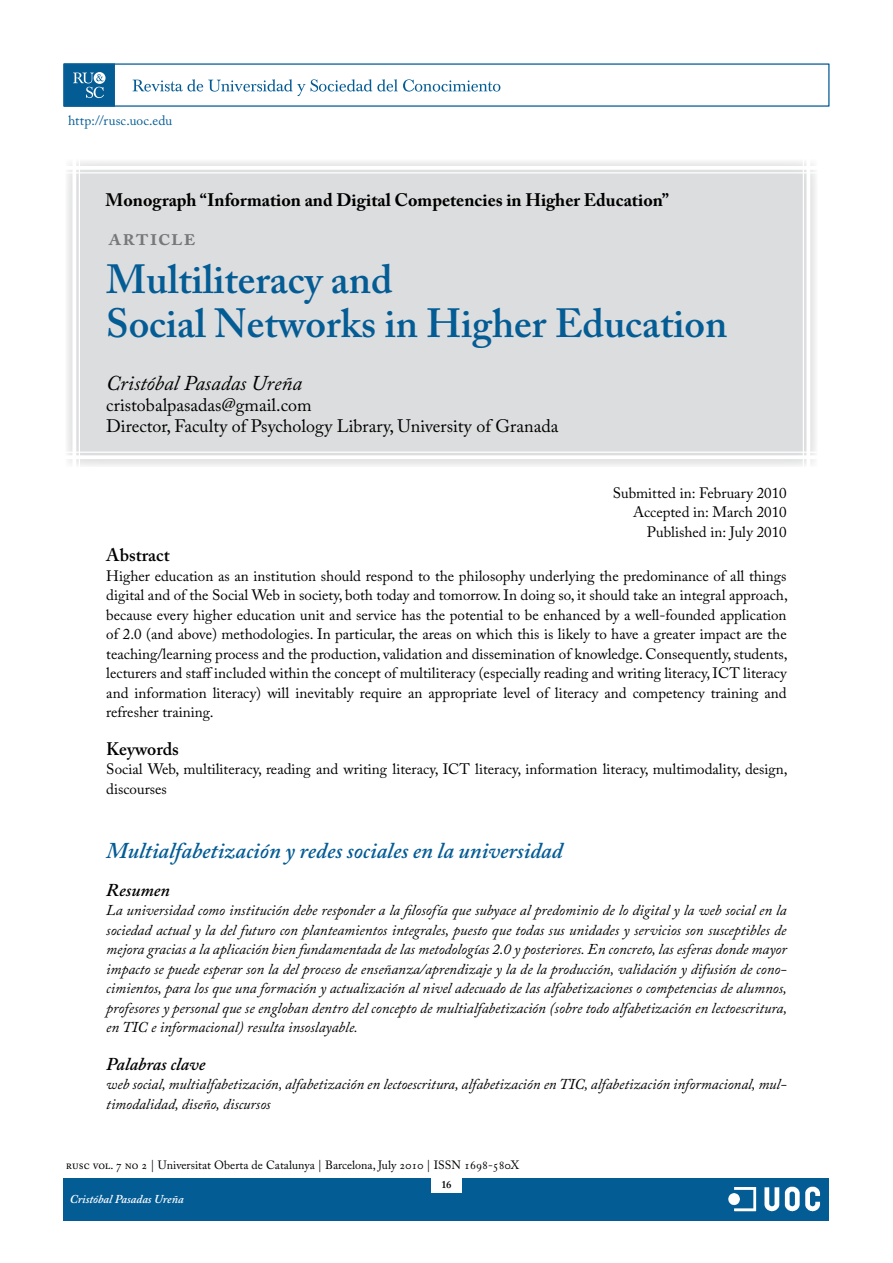
<style>
.page{position:relative;width:893px;height:1263px;background:#fff}
.page>*{position:absolute;margin:0;border:0;box-sizing:border-box;transform-origin:0 0}
.TITOLARTICLE{font:600 40.5px/43.5px "Adobe Caslon Pro";color:#045c95}
.ARTICULO{font:600 24px "Adobe Caslon Pro";letter-spacing:.03em;color:#77787b}
.TITOLANGLÈS{font:italic 600 22.5px "Adobe Caslon Pro";color:#045c95}
.AUTOR{font:italic 21px "Adobe Caslon Pro";color:#000}
.AUTOR-2{font:18px "Adobe Caslon Pro";color:#000}
.AVANTITOL_ARTICLE{font:700 18px "Adobe Caslon Pro";color:#000}
._00__titul_resum_ita{font:italic 600 18px "Adobe Caslon Pro";color:#000}
._00__titul_resum{font:600 18px "Adobe Caslon Pro";color:#000}
._00__Texte_general_s{font:italic 15px/19.5px "Adobe Caslon Pro";color:#000;text-align:justify}
._00__Texte_general_s-2{font:15px/19.5px "Adobe Caslon Pro";color:#000;text-align:justify}
.DATESARTICLES{font:15px "Adobe Caslon Pro";color:#000}
.t1{font:13.5px "Adobe Caslon Pro";letter-spacing:.01em;color:#045c95}
.t2{font:12px "Adobe Caslon Pro";color:#000}
.t3{font:italic 600 12px "Adobe Caslon Pro";color:#fff}
.t4{font:10.5px "Adobe Caslon Pro";color:#000}
</style>
<div class="page">
<div style="left:66px;top:160px;width:752px;height:307px;background:#dcddde"></div>
<hr style="left:79px;top:157px;width:1px;height:364px;background:#fff">
<svg style="left:72px;top:160px;width:4px;height:307px"></svg>
<hr style="left:59px;top:452px;width:776px;height:1px;background:#fff">
<hr style="left:59px;top:455px;width:776px;height:4px;background:#fff">
<hr style="left:803px;top:149px;width:1px;height:366px;background:#fff">
<svg style="left:806px;top:160px;width:4px;height:307px"></svg>
<hr style="left:60px;top:172px;width:776px;height:1px;background:#fff">
<hr style="left:60px;top:166px;width:776px;height:4px;background:#fff">
<div style="left:64px;top:1178px;width:765px;height:42px;background:#045c95"></div>
<div style="left:64px;top:64px;width:51px;height:42px;background:#045c95"></div>
<svg style="left:94px;top:72px;width:12px;height:12px"></svg>
<svg style="left:73px;top:73px;width:31px;height:25px"></svg>
<svg style="left:133px;top:79px;width:367px;height:17px"></svg>
<div style="left:431px;top:1176px;width:31px;height:16px;background:#fff"></div>
<p class="t1" style="left:68px;top:112px;width:106px">http://rusc.uoc.edu</p>
<p class="AVANTITOL_ARTICLE" style="left:106px;top:189px;width:565px">Monograph “Information and Digital Competencies in Higher Education”</p>
<p class="ARTICULO" style="left:108px;top:223px;width:89px">ARTICLE</p>
<p class="TITOLARTICLE" style="left:106px;top:257px;width:623px">Multiliteracy and<br>Social Networks in Higher Education</p>
<p class="AUTOR" style="left:106px;top:370px;width:197px">Cristóbal Pasadas Ureña</p>
<p class="AUTOR-2" style="left:106px;top:394px;width:207px">cristobalpasadas@gmail.com</p>
<p class="AUTOR-2" style="left:106px;top:415px;width:454px">Director, Faculty of Psychology Library, University of Granada</p>
<p class="DATESARTICLES" style="left:613px;top:484px;width:175px">Submitted in: February 2010</p>
<p class="DATESARTICLES" style="left:633px;top:503px;width:155px">Accepted in: March 2010</p>
<p class="DATESARTICLES" style="left:647px;top:523px;width:141px">Published in: July 2010</p>
<p class="_00__titul_resum" style="left:106px;top:544px;width:65px">Abstract</p>
<p class="_00__Texte_general_s-2" style="left:106px;top:566px;width:683px">Higher education as an institution should respond to the philosophy underlying the predominance of all things digital and of the Social Web in society, both today and tomorrow. In doing so, it should take an integral approach, because every higher education unit and service has the potential to be enhanced by a well-founded application of 2.0 (and above) methodologies. In particular, the areas on which this is likely to have a greater impact are the teaching/learning process and the production, validation and dissemination of knowledge. Consequently, students, lecturers and staff included within the concept of multiliteracy (especially reading and writing literacy, ICT literacy and information literacy) will inevitably require an appropriate level of literacy and competency training and refresher training.</p>
<p class="_00__titul_resum" style="left:106px;top:738px;width:74px">Keywords</p>
<p class="_00__Texte_general_s-2" style="left:106px;top:759px;width:683px">Social Web, multiliteracy, reading and writing literacy, ICT literacy, information literacy, multimodality, design, discourses</p>
<p class="TITOLANGLÈS" style="left:106px;top:837px;width:458px">Multialfabetización y redes sociales en la universidad</p>
<p class="_00__titul_resum_ita" style="left:106px;top:879px;width:65px">Resumen</p>
<p class="_00__Texte_general_s" style="left:106px;top:900px;width:682px">La universidad como institución debe responder a la filosofía que subyace al predominio de lo digital y la web social en la sociedad actual y la del futuro con planteamientos integrales, puesto que todas sus unidades y servicios son susceptibles de mejora gracias a la aplicación bien fundamentada de las metodologías 2.0 y posteriores. En concreto, las esferas donde mayor impacto se puede esperar son la del proceso de enseñanza/aprendizaje y la de la producción, validación y difusión de cono&shy;cimientos, para los que una formación y actualización al nivel adecuado de las alfabetizaciones o competencias de alumnos, profesores y personal que se engloban dentro del concepto de multialfabetización (sobre todo alfabetización en lectoescritura, en TIC e informacional) resulta insoslayable.</p>
<p class="_00__titul_resum_ita" style="left:106px;top:1053px;width:101px">Palabras clave</p>
<p class="_00__Texte_general_s" style="left:106px;top:1074px;width:682px">web social, multialfabetización, alfabetización en lectoescritura, alfabetización en TIC, alfabetización informacional, mul&shy;timodalidad, diseño, discursos</p>
<p class="t2" style="left:66px;top:1157px;width:455px">rusc vol. 7 no 2 | Universitat Oberta de Catalunya | Barcelona, July 2010 | ISSN 1698-580X</p>
<p class="t3" style="left:70px;top:1192px;width:115px">Cristóbal Pasadas Ureña</p>
<p class="t4" style="left:442px;top:1178px;width:11px">16</p>
</div>
